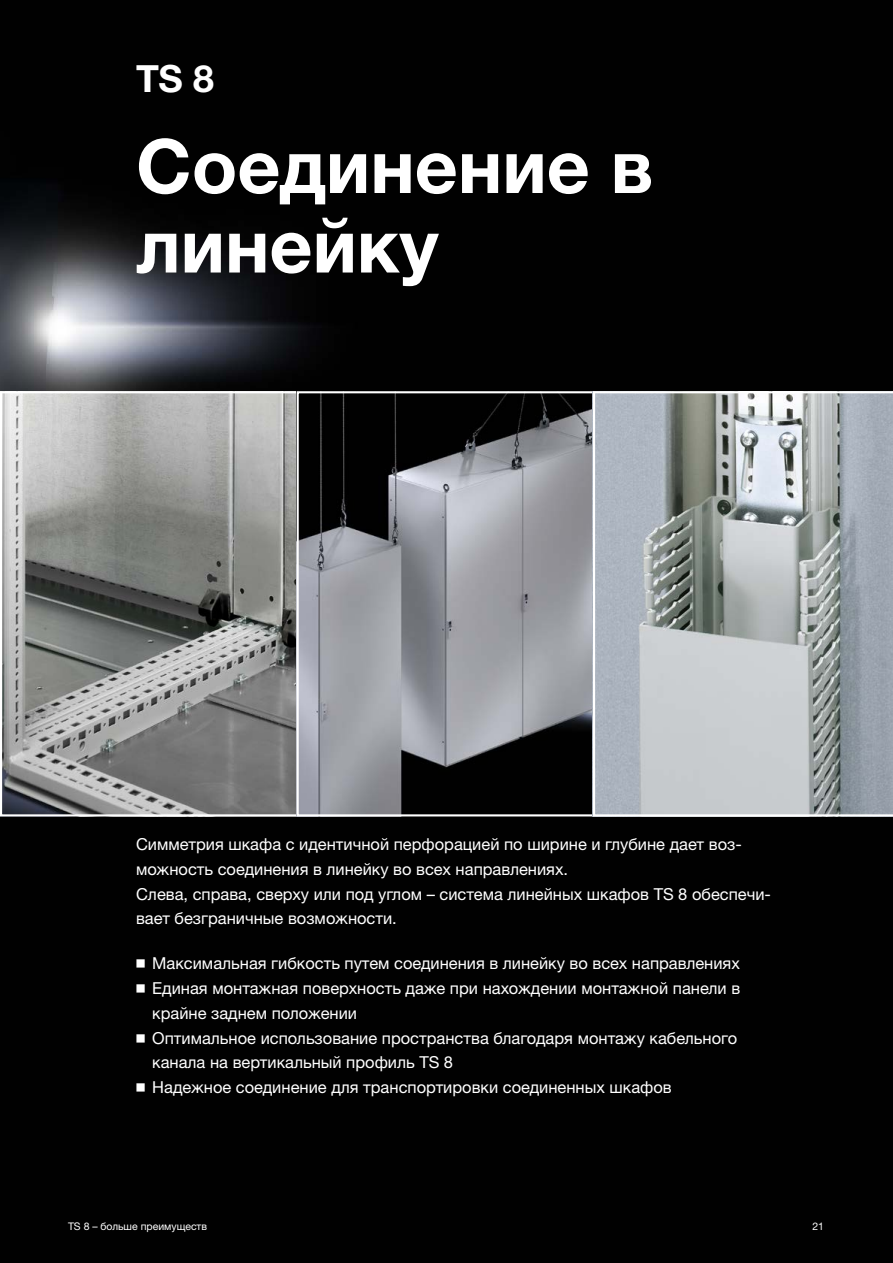
<style>
.page{position:relative;width:893px;height:1263px;background:#010101}
.page>*{position:absolute;margin:0;border:0;box-sizing:border-box;transform-origin:0 0}
.t1{font:700 75px/79.5px "Neue Helvetica For Rittal";color:#fff}
.t2{font:700 37.5px "Neue Helvetica For Rittal";color:#fff}
.t3{font:16.5px/24.8px "Neue Helvetica For Rittal";color:#fff}
.t4{font:10.5px "Neue Helvetica For Rittal";color:#fff}
.s1{font-weight:300}
</style>
<div class="page">
<img style="left:3px;top:394px;width:293px;height:419px">
<div style="left:0;top:391px;width:299px;height:425px;border:2px solid #fff"></div>
<img style="left:300px;top:394px;width:292px;height:419px">
<div style="left:297px;top:391px;width:298px;height:425px;border:2px solid #fff"></div>
<svg style="left:593px;top:391px;width:300px;height:425px;background:#aab0b4"></svg>
<h2 class="t2" style="left:136px;top:56px;width:79px">TS 8</h2>
<h1 class="t1" style="left:136px;top:126px;width:519px">Соединение в линейку</h1>
<p class="t3" style="left:136px;top:832px;width:636px">Симметрия шкафа с идентичной перфорацией по ширине и глубине дает воз&shy;можность соединения в линейку во всех направлениях.<br>Слева, справа, сверху или под углом – система линейных шкафов TS 8 обеспечи&shy;вает безграничные возможности.</p>
<p class="t3" style="left:136px;top:951px;width:605px"><span class="s1">◾</span> Максимальная гибкость путем соединения в линейку во всех направлениях</p>
<p class="t3" style="left:136px;top:976px;width:606px"><span class="s1">◾</span> Единая монтажная поверхность даже при нахождении монтажной панели в</p>
<p class="t3" style="left:152px;top:1001px;width:206px">крайне заднем положении</p>
<p class="t3" style="left:136px;top:1025px;width:603px"><span class="s1">◾</span> Оптимальное использование пространства благодаря монтажу кабельного</p>
<p class="t3" style="left:152px;top:1050px;width:302px">канала на вертикальный профиль TS 8</p>
<p class="t3" style="left:136px;top:1075px;width:537px"><span class="s1">◾</span> Надежное соединение для транспортировки соединенных шкафов</p>
<p class="t4" style="left:68px;top:1220px;width:141px">TS 8 – больше преимуществ</p>
<p class="t4" style="left:812px;top:1220px;width:13px">21</p>
</div>
